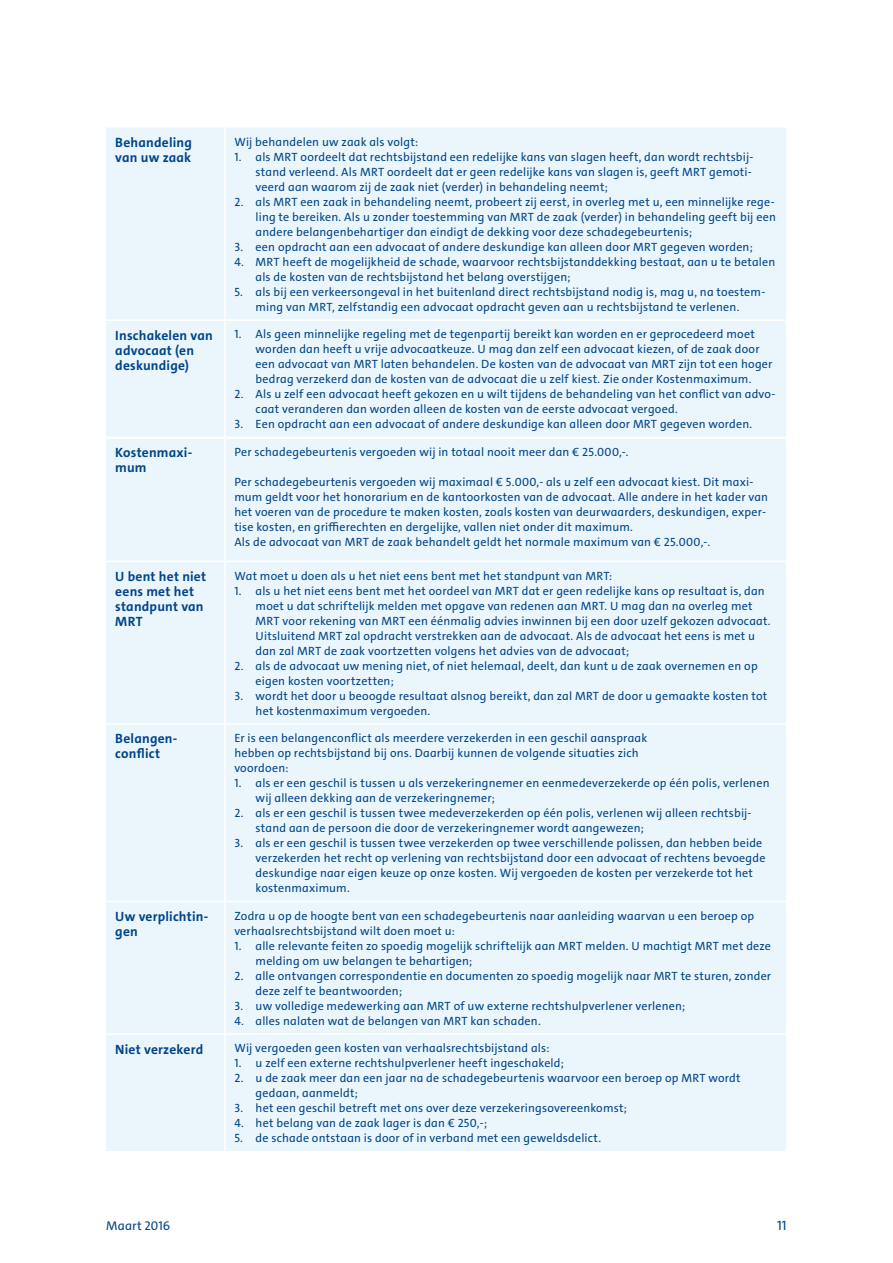
<style>
.page{position:relative;width:893px;height:1263px;background:#fff}
.page>*{position:absolute;margin:0;border:0;box-sizing:border-box;transform-origin:0 0}
.t1{font:700 13.5px/15px "The Sans C4 s";letter-spacing:.015em;color:#00458a}
.t2{font:13.5px "The Sans C4 s";color:#00458a}
.t3{font:12.75px "The Sans C4 s";letter-spacing:.005em;color:#00458a}
.t4{font:12px/15px "The Sans C4 s";letter-spacing:.015em;color:#00458a}
</style>
<div class="page">
<div style="left:106px;top:128px;width:680px;height:1023px;background:#ebf6fc"></div>
<hr style="left:106px;top:437px;width:118px;height:2px;background:#fff">
<hr style="left:226px;top:437px;width:560px;height:2px;background:#fff">
<hr style="left:106px;top:319px;width:119px;height:2px;background:#fff">
<hr style="left:225px;top:319px;width:561px;height:2px;background:#fff">
<hr style="left:224px;top:128px;width:2px;height:191px;background:#fff">
<hr style="left:224px;top:321px;width:2px;height:117px;background:#fff">
<hr style="left:224px;top:438px;width:2px;height:123px;background:#fff">
<hr style="left:224px;top:562px;width:2px;height:161px;background:#fff">
<hr style="left:224px;top:725px;width:2px;height:176px;background:#fff">
<hr style="left:224px;top:902px;width:2px;height:131px;background:#fff">
<hr style="left:224px;top:1035px;width:2px;height:116px;background:#fff">
<hr style="left:106px;top:561px;width:119px;height:1px;background:#fff">
<hr style="left:225px;top:561px;width:561px;height:1px;background:#fff">
<hr style="left:106px;top:723px;width:119px;height:2px;background:#fff">
<hr style="left:225px;top:723px;width:561px;height:2px;background:#fff">
<hr style="left:106px;top:901px;width:119px;height:1px;background:#fff">
<hr style="left:225px;top:901px;width:561px;height:1px;background:#fff">
<hr style="left:106px;top:1033px;width:119px;height:2px;background:#fff">
<hr style="left:225px;top:1033px;width:561px;height:2px;background:#fff">
<p class="t1" style="left:115px;top:135px;width:78px">Behandeling van uw zaak</p>
<p class="t4" style="left:234px;top:134px;width:185px">Wij behandelen uw zaak als volgt:</p>
<p class="t4" style="left:256px;top:149px;width:499px;text-indent:-21px">1. als MRT oordeelt dat rechtsbijstand een redelijke kans van slagen heeft, dan wordt rechtsbij&shy;stand verleend. Als MRT oordeelt dat er geen redelijke kans van slagen is, geeft MRT gemoti&shy;veerd aan waarom zij de zaak niet (verder) in behandeling neemt;</p>
<p class="t4" style="left:256px;top:194px;width:522px;text-align:justify;text-indent:-21px">2. als MRT een zaak in behandeling neemt, probeert zij eerst, in overleg met u, een minnelijke rege&shy;ling te bereiken. Als u zonder toestemming van MRT de zaak (verder) in behandeling geeft bij een andere belangenbehartiger dan eindigt de dekking voor deze schadegebeurtenis;</p>
<p class="t4" style="left:234px;top:239px;width:520px">3. een opdracht aan een advocaat of andere deskundige kan alleen door MRT gegeven worden;</p>
<p class="t4" style="left:256px;top:254px;width:521px;text-indent:-21px">4. MRT heeft de mogelijkheid de schade, waarvoor rechtsbijstanddekking bestaat, aan u te betalen als de kosten van de rechtsbijstand het belang overstijgen;</p>
<p class="t4" style="left:234px;top:284px;width:532px;text-align:center">5. als bij een verkeersongeval in het buitenland direct rechtsbijstand nodig is, mag u, na toestem&shy;ming van MRT, zelfstandig een advocaat opdracht geven aan u rechtsbijstand te verlenen.</p>
<p class="t1" style="left:115px;top:328px;width:99px">Inschakelen van advocaat (en deskundige)</p>
<p class="t4" style="left:256px;top:327px;width:518px;text-indent:-21px">1. Als geen minnelijke regeling met de tegenpartij bereikt kan worden en er geprocedeerd moet worden dan heeft u vrije advocaatkeuze. U mag dan zelf een advocaat kiezen, of de zaak door een advocaat van MRT laten behandelen. De kosten van de advocaat van MRT zijn tot een hoger bedrag verzekerd dan de kosten van de advocaat die u zelf kiest. Zie onder Kostenmaximum.</p>
<p class="t4" style="left:256px;top:387px;width:521px;text-indent:-21px">2. Als u zelf een advocaat heeft gekozen en u wilt tijdens de behandeling van het conflict van advo&shy;caat veranderen dan worden alleen de kosten van de eerste advocaat vergoed.</p>
<p class="t4" style="left:234px;top:417px;width:519px">3. Een opdracht aan een advocaat of andere deskundige kan alleen door MRT gegeven worden.</p>
<p class="t1" style="left:115px;top:445px;width:78px">Kostenmaxi&shy;mum</p>
<p class="t4" style="left:234px;top:445px;width:396px">Per schadegebeurtenis vergoeden wij in totaal nooit meer dan € 25.000,-.</p>
<p class="t4" style="left:234px;top:475px;width:535px">Per schadegebeurtenis vergoeden wij maximaal € 5.000,- als u zelf een advocaat kiest. Dit maxi&shy;mum geldt voor het honorarium en de kantoorkosten van de advocaat. Alle andere in het kader van het voeren van de procedure te maken kosten, zoals kosten van deurwaarders, deskundigen, exper&shy;tise kosten, en griffierechten en dergelijke, vallen niet onder dit maximum.<br>Als de advocaat van MRT de zaak behandelt geldt het normale maximum van € 25.000,-.</p>
<p class="t1" style="left:115px;top:569px;width:92px">U bent het niet eens met het standpunt van<br>MRT</p>
<p class="t4" style="left:234px;top:568px;width:379px">Wat moet u doen als u het niet eens bent met het standpunt van MRT:</p>
<p class="t4" style="left:256px;top:583px;width:517px;text-indent:-21px">1. als u het niet eens bent met het oordeel van MRT dat er geen redelijke kans op resultaat is, dan moet u dat schriftelijk melden met opgave van redenen aan MRT. U mag dan na overleg met MRT voor rekening van MRT een éénmalig advies inwinnen bij een door uzelf gekozen advocaat.<br>Uitsluitend MRT zal opdracht verstrekken aan de advocaat. Als de advocaat het eens is met u dan zal MRT de zaak voortzetten volgens het advies van de advocaat;</p>
<p class="t4" style="left:256px;top:658px;width:504px;text-indent:-21px">2. als de advocaat uw mening niet, of niet helemaal, deelt, dan kunt u de zaak overnemen en op eigen kosten voortzetten;</p>
<p class="t4" style="left:256px;top:688px;width:513px;text-indent:-21px">3. wordt het door u beoogde resultaat alsnog bereikt, dan zal MRT de door u gemaakte kosten tot het kostenmaximum vergoeden.</p>
<p class="t1" style="left:115px;top:731px;width:64px">Belangen&shy;conflict</p>
<p class="t4" style="left:234px;top:731px;width:414px">Er is een belangenconflict als meerdere verzekerden in een geschil aanspraak hebben op rechtsbijstand bij ons. Daarbij kunnen de volgende situaties zich voordoen:</p>
<p class="t4" style="left:256px;top:776px;width:515px;text-indent:-21px">1. als er een geschil is tussen u als verzekeringnemer en eenmedeverzekerde op één polis, verlenen wij alleen dekking aan de verzekeringnemer;</p>
<p class="t4" style="left:256px;top:806px;width:497px;text-indent:-21px">2. als er een geschil is tussen twee medeverzekerden op één polis, verlenen wij alleen rechtsbij&shy;stand aan de persoon die door de verzekeringnemer wordt aangewezen;</p>
<p class="t4" style="left:256px;top:836px;width:511px;text-indent:-21px">3. als er een geschil is tussen twee verzekerden op twee verschillende polissen, dan hebben beide verzekerden het recht op verlening van rechtsbijstand door een advocaat of rechtens bevoegde deskundige naar eigen keuze op onze kosten. Wij vergoeden de kosten per verzekerde tot het kostenmaximum.</p>
<p class="t1" style="left:115px;top:909px;width:94px">Uw verplichtin&shy;gen</p>
<p class="t4" style="left:234px;top:908px;width:521px">Zodra u op de hoogte bent van een schadegebeurtenis naar aanleiding waarvan u een beroep op verhaalsrechtsbijstand wilt doen moet u:</p>
<p class="t4" style="left:256px;top:938px;width:517px;text-indent:-21px">1. alle relevante feiten zo spoedig mogelijk schriftelijk aan MRT melden. U machtigt MRT met deze melding om uw belangen te behartigen;</p>
<p class="t4" style="left:256px;top:968px;width:517px;text-indent:-21px">2. alle ontvangen correspondentie en documenten zo spoedig mogelijk naar MRT te sturen, zonder deze zelf te beantwoorden;</p>
<p class="t4" style="left:234px;top:998px;width:452px">3. uw volledige medewerking aan MRT of uw externe rechtshulpverlener verlenen;</p>
<p class="t4" style="left:234px;top:1013px;width:308px">4. alles nalaten wat de belangen van MRT kan schaden.</p>
<p class="t1" style="left:115px;top:1041px;width:90px">Niet verzekerd</p>
<p class="t4" style="left:234px;top:1041px;width:317px">Wij vergoeden geen kosten van verhaalsrechtsbijstand als:</p>
<p class="t4" style="left:234px;top:1056px;width:331px">1. u zelf een externe rechtshulpverlener heeft ingeschakeld;</p>
<p class="t4" style="left:256px;top:1071px;width:486px;text-indent:-21px">2. u de zaak meer dan een jaar na de schadegebeurtenis waarvoor een beroep op MRT wordt gedaan, aanmeldt;</p>
<p class="t4" style="left:234px;top:1101px;width:394px">3. het een geschil betreft met ons over deze verzekeringsovereenkomst;</p>
<p class="t4" style="left:234px;top:1116px;width:254px">4. het belang van de zaak lager is dan € 250,-;</p>
<p class="t4" style="left:234px;top:1131px;width:368px">5. de schade ontstaan is door of in verband met een geweldsdelict.</p>
<p class="t3" style="left:106px;top:1217px;width:65px">Maart 2016</p>
<p class="t2" style="left:777px;top:1217px;width:11px">11</p>
</div>
